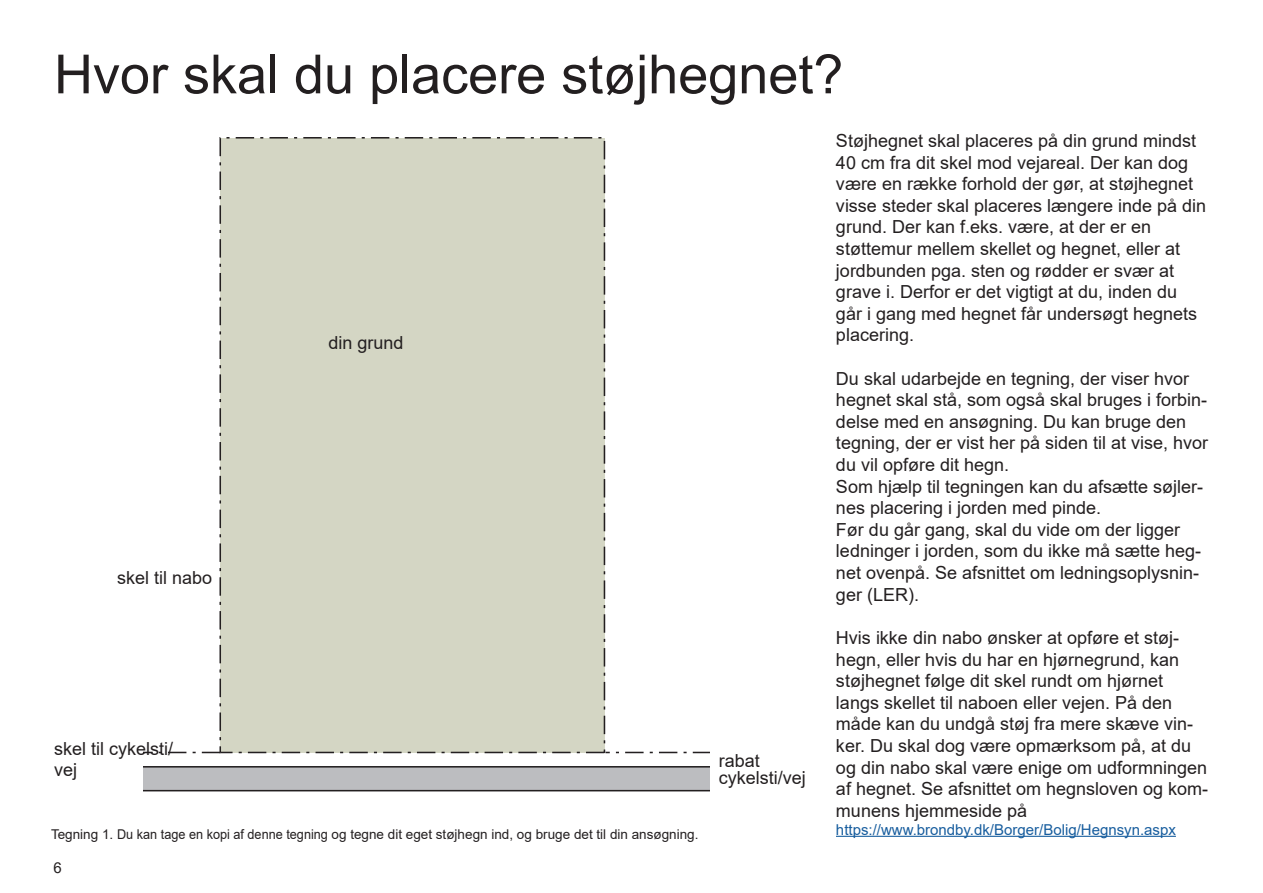
<style>
.page{position:relative;width:1263px;height:893px;background:#fff}
.page>*{position:absolute;margin:0;border:0;box-sizing:border-box;transform-origin:0 0}
.t1{font:54px "Arial";color:#231f20}
.t2{font:18px/21.6px "Arial";color:#231f20}
.t3{font:15px "Arial";color:#175d9e}
.t4{font:15px "Arial";color:#231f20}
.Paragraph_Style_1{font:13.5px "Arial";color:#231f20}
</style>
<div class="page">
<div style="left:144px;top:766px;width:565px;height:25px;background:#bcbdc0"></div>
<div style="left:220px;top:138px;width:384px;height:614px;background:#d4d6c4"></div>
<div style="left:219px;top:137px;width:386px;height:616px;border:2px dashed #231f20"></div>
<svg style="left:144px;top:752px;width:76px;height:1px"></svg>
<svg style="left:605px;top:752px;width:104px;height:1px"></svg>
<hr style="left:144px;top:766px;width:565px;height:2px;background:#231f20">
<hr style="left:144px;top:790px;width:565px;height:1px;background:#231f20">
<hr style="left:836px;top:836px;width:340px;height:1px;background:#175d9e">
<p class="t1" style="left:54px;top:37px;width:791px">Hvor skal du placere støjhegnet?</p>
<p class="t2" style="left:836px;top:130px;width:372px">Støjhegnet skal placeres på din grund mindst 40 cm fra dit skel mod vejareal. Der kan dog være en række forhold der gør, at støjhegnet visse steder skal placeres længere inde på din grund. Der kan f.eks. være, at der er en</p>
<p class="t2" style="left:836px;top:238px;width:363px">støttemur mellem skellet og hegnet, eller at jordbunden pga. sten og rødder er svær at grave i. Derfor er det vigtigt at du, inden du går i gang med hegnet får undersøgt hegnets placering.</p>
<p class="t2" style="left:836px;top:367px;width:374px">Du skal udarbejde en tegning, der viser hvor hegnet skal stå, som også skal bruges i forbin&shy;delse med en ansøgning. Du kan bruge den tegning, der er vist her på siden til at vise, hvor du vil opføre dit hegn.</p>
<p class="t2" style="left:836px;top:475px;width:369px">Som hjælp til tegningen kan du afsætte søjler&shy;nes placering i jorden med pinde.</p>
<p class="t2" style="left:836px;top:519px;width:367px">Før du går gang, skal du vide om der ligger ledninger i jorden, som du ikke må sætte heg&shy;net ovenpå. Se afsnittet om ledningsoplysnin&shy;ger (LER).</p>
<p class="t2" style="left:836px;top:627px;width:374px">Hvis ikke din nabo ønsker at opføre et støj&shy;hegn, eller hvis du har en hjørnegrund, kan støjhegnet følge dit skel rundt om hjørnet langs skellet til naboen eller vejen. På den måde kan du undgå støj fra mere skæve vin&shy;ker. Du skal dog være opmærksom på, at du og din nabo skal være enige om udformningen af hegnet. Se afsnittet om hegnsloven og kom&shy;munens hjemmeside på</p>
<p class="t3" style="left:836px;top:819px;width:341px">https://www.brondby.dk/Borger/Bolig/Hegnsyn.aspx</p>
<p class="t2" style="left:328px;top:332px;width:77px">din grund</p>
<p class="t2" style="left:117px;top:567px;width:97px">skel til nabo</p>
<p class="t2" style="left:54px;top:737px;width:121px">skel til cykelsti/ vej</p>
<p class="t2" style="left:719px;top:750px;width:43px">rabat</p>
<p class="t2" style="left:719px;top:767px;width:89px">cykelsti/vej</p>
<p class="Paragraph_Style_1" style="left:51px;top:824px;width:649px">Tegning 1. Du kan tage en kopi af denne tegning og tegne dit eget støjhegn ind, og bruge det til din ansøgning.</p>
<p class="t4" style="left:54px;top:857px;width:10px">6</p>
</div>
